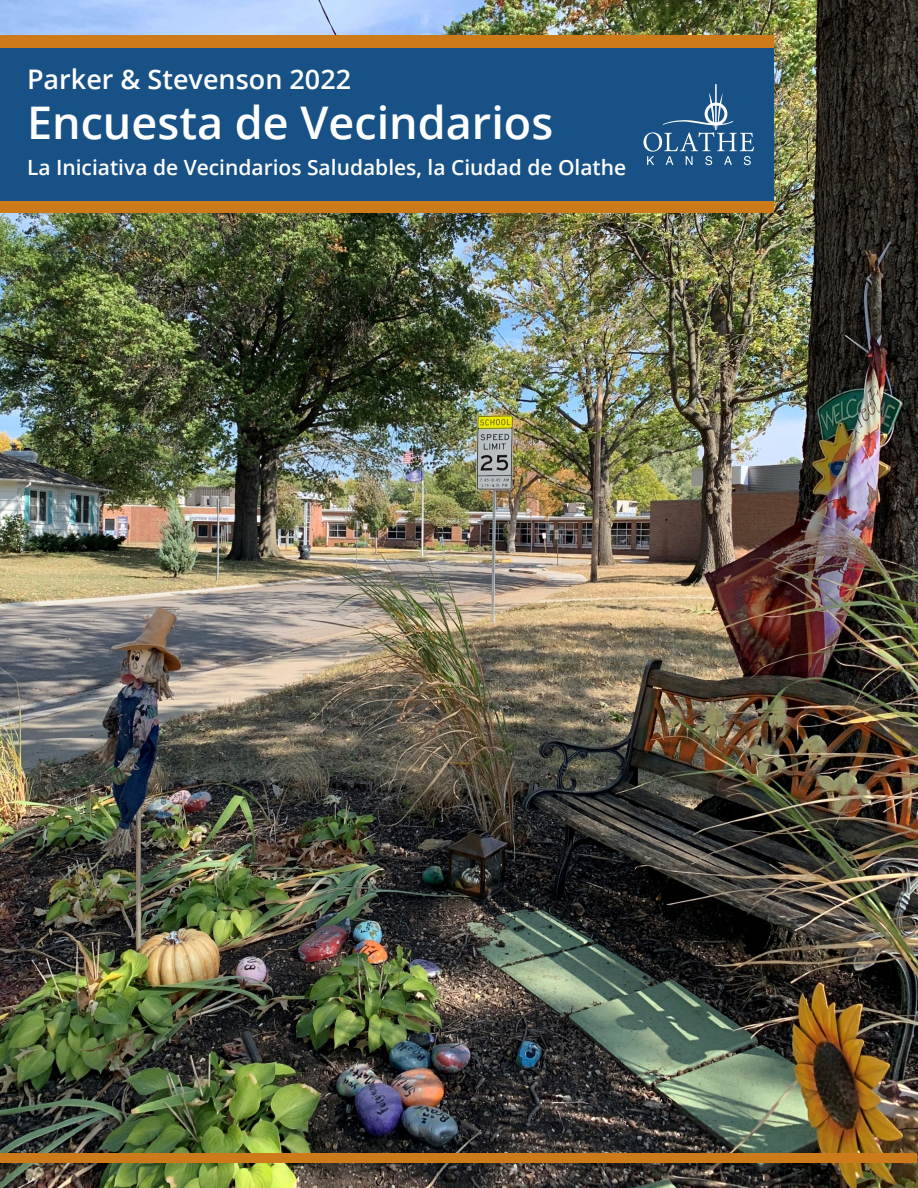
<style>
.page{position:relative;width:918px;height:1188px;background:#fff}
.page>*{position:absolute;margin:0;border:0;box-sizing:border-box;transform-origin:0 0}
.t1{font:600 45px "Open Sans";color:#fff}
.t2{font:600 27px "Open Sans";color:#fff}
.t3{font:600 21px "Open Sans";color:#fff}
</style>
<div class="page">
<img style="left:0;top:0;width:918px;height:1188px">
<div style="left:1px;top:1153px;width:916px;height:10px;background:#cd7a1a"></div>
<div style="left:1px;top:35px;width:773px;height:178px;background:#cd7a1a"></div>
<div style="left:0;top:49px;width:774px;height:152px;background:#175185"></div>
<hr style="left:715px;top:84px;width:2px;height:46px;background:#fff">
<svg style="left:644px;top:93px;width:110px;height:72px"></svg>
<p class="t2" style="left:27px;top:61px;width:326px">Parker &amp; Stevenson 2022</p>
<p class="t1" style="left:27px;top:91px;width:528px">Encuesta de Vecindarios</p>
<p class="t3" style="left:27px;top:153px;width:601px">La Iniciativa de Vecindarios Saludables, la Ciudad de Olathe</p>
</div>
